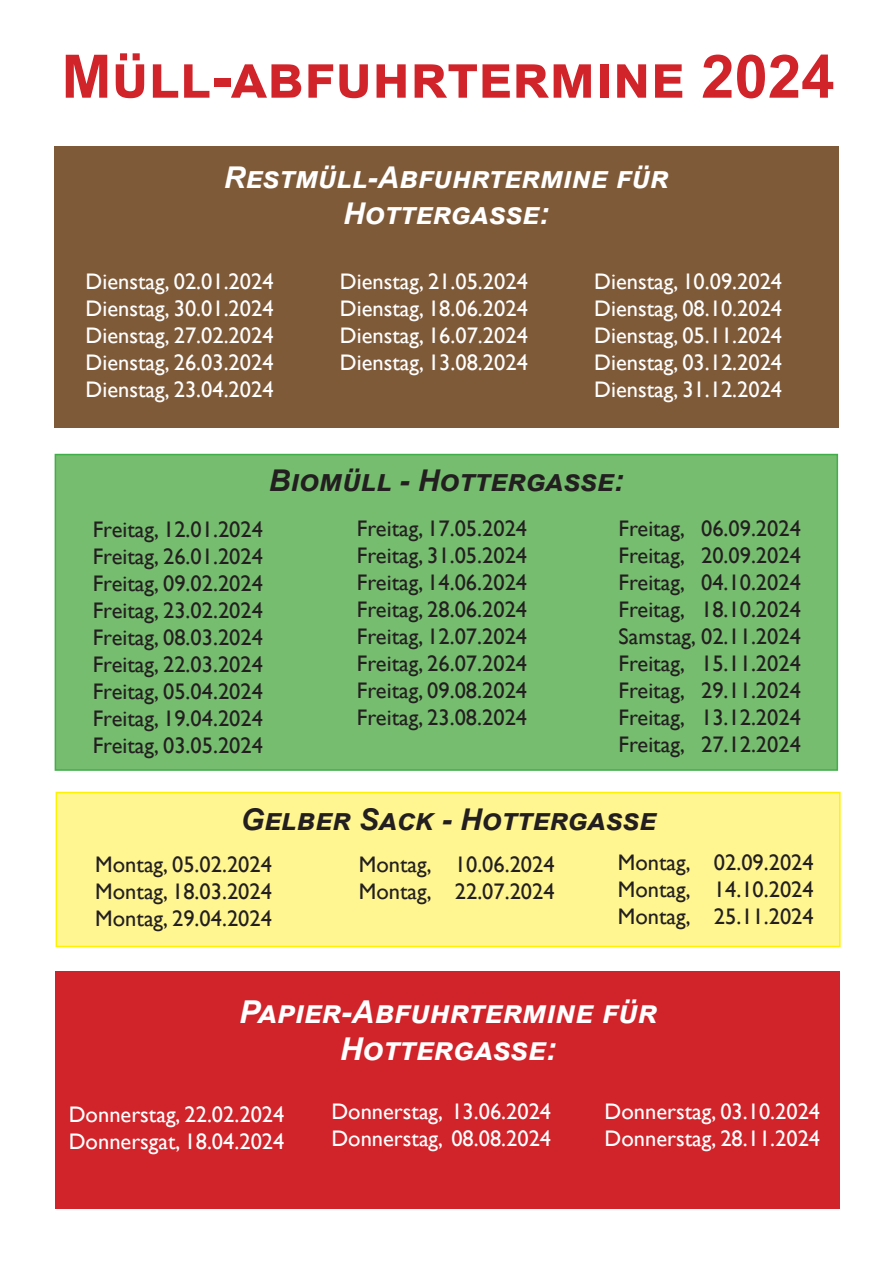
<style>
.page{position:relative;width:893px;height:1263px;background:#fff}
.page>*{position:absolute;margin:0;border:0;box-sizing:border-box;transform-origin:0 0}
.t1{font:700 60px "Arial";color:#d1232a}
.t2{font:italic 700 31.5px/37.8px "Arial";color:#fff;text-align:center}
.t3{font:italic 700 30px "Arial";color:#231f20}
.t4{font:italic 700 30px/36px "Arial";color:#fff;text-align:center}
.t5{font:22.5px/27px "Gill Sans";color:#231f20;text-align:justify}
.t6{font:22.5px/27px "Gill Sans";color:#fff;text-align:justify}
</style>
<div class="page">
<div style="left:54px;top:146px;width:785px;height:282px;background:#7f5a39"></div>
<div style="left:55px;top:454px;width:783px;height:317px;background:#76bd6f;border:2px solid #40ae49"></div>
<div style="left:56px;top:792px;width:785px;height:155px;background:#fff691;border:2px solid #fff101"></div>
<div style="left:55px;top:971px;width:785px;height:238px;background:#d1232a"></div>
<h1 class="t1" style="left:62px;top:34px;width:775px">Müll-abfuhrtermine 2024</h1>
<h3 class="t4" style="left:224px;top:160px;width:446px">Restmüll-Abfuhrtermine für<br>Hottergasse:</h3>
<p class="t6" style="left:86px;top:268px;width:189px">Dienstag, 02.01.2024<br>Dienstag, 30.01.2024<br>Dienstag, 27.02.2024<br>Dienstag, 26.03.2024<br>Dienstag, 23.04.2024</p>
<p class="t6" style="left:340px;top:268px;width:189px">Dienstag, 21.05.2024<br>Dienstag, 18.06.2024<br>Dienstag, 16.07.2024<br>Dienstag, 13.08.2024</p>
<p class="t6" style="left:594px;top:268px;width:189px">Dienstag, 10.09.2024<br>Dienstag, 08.10.2024<br>Dienstag, 05.11.2024<br>Dienstag, 03.12.2024<br>Dienstag, 31.12.2024</p>
<h3 class="t3" style="left:269px;top:460px;width:357px">Biomüll - Hottergasse:</h3>
<p class="t5" style="left:93px;top:516px;width:172px">Freitag, 12.01.2024<br>Freitag, 26.01.2024<br>Freitag, 09.02.2024<br>Freitag, 23.02.2024<br>Freitag, 08.03.2024<br>Freitag, 22.03.2024<br>Freitag, 05.04.2024<br>Freitag, 19.04.2024<br>Freitag, 03.05.2024</p>
<p class="t5" style="left:357px;top:515px;width:172px">Freitag, 17.05.2024<br>Freitag, 31.05.2024<br>Freitag, 14.06.2024<br>Freitag, 28.06.2024<br>Freitag, 12.07.2024<br>Freitag, 26.07.2024<br>Freitag, 09.08.2024<br>Freitag, 23.08.2024</p>
<p class="t5" style="left:619px;top:515px;width:184px">Freitag, 06.09.2024<br>Freitag, 20.09.2024<br>Freitag, 04.10.2024<br>Freitag, 18.10.2024<br>Samstag, 02.11.2024<br>Freitag, 15.11.2024<br>Freitag, 29.11.2024<br>Freitag, 13.12.2024<br>Freitag, 27.12.2024</p>
<h3 class="t3" style="left:241px;top:799px;width:417px">Gelber Sack - Hottergasse</h3>
<p class="t5" style="left:95px;top:852px;width:178px">Montag, 05.02.2024<br>Montag, 18.03.2024<br>Montag, 29.04.2024</p>
<p class="t5" style="left:618px;top:850px;width:197px">Montag, 02.09.2024<br>Montag, 14.10.2024<br>Montag, 25.11.2024</p>
<p class="t5" style="left:359px;top:852px;width:197px">Montag, 10.06.2024<br>Montag, 22.07.2024</p>
<h2 class="t2" style="left:239px;top:993px;width:419px">Papier-Abfuhrtermine für<br>Hottergasse:</h2>
<p class="t6" style="left:69px;top:1101px;width:217px">Donnerstag, 22.02.2024<br>Donnersgat, 18.04.2024</p>
<p class="t6" style="left:331px;top:1098px;width:221px">Donnerstag, 13.06.2024<br>Donnerstag, 08.08.2024</p>
<p class="t6" style="left:605px;top:1098px;width:217px">Donnerstag, 03.10.2024<br>Donnerstag, 28.11.2024</p>
</div>
